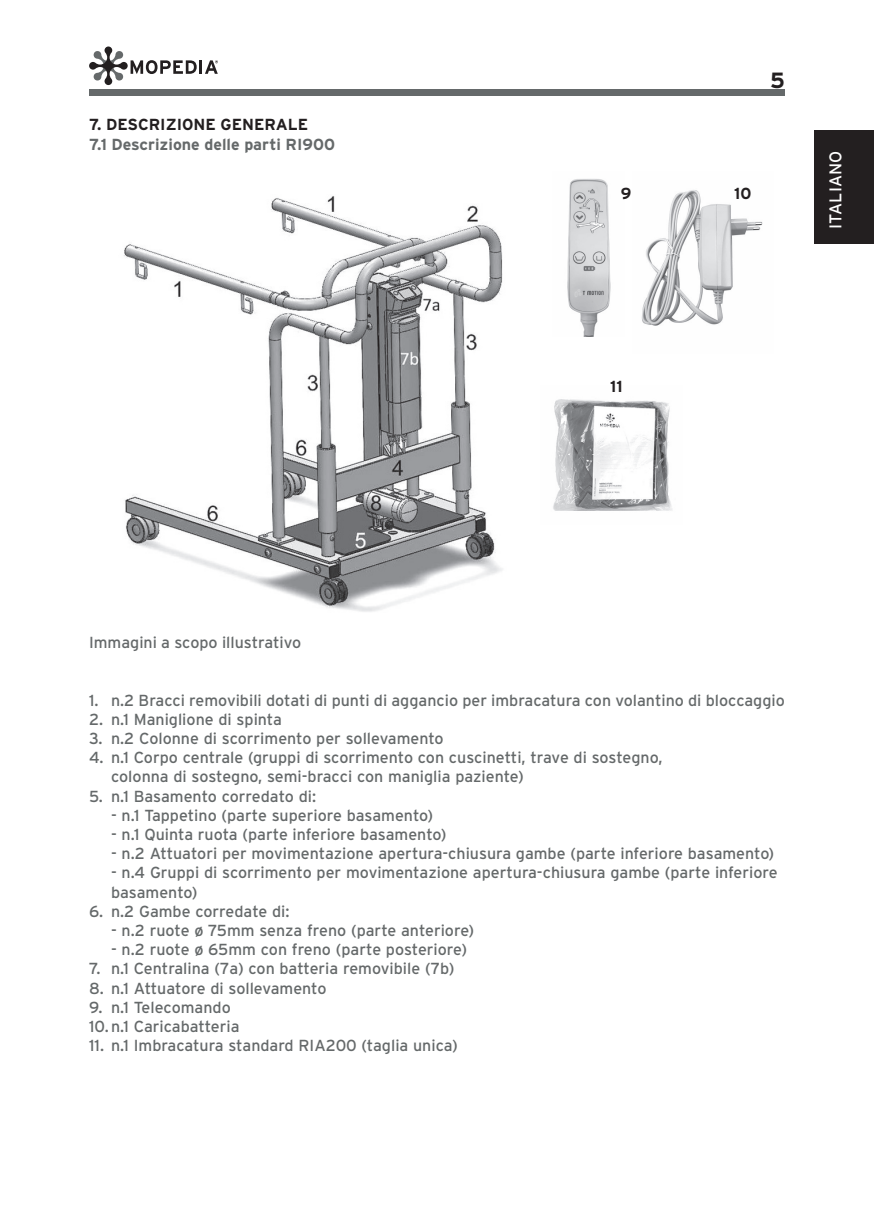
<style>
.page{position:relative;width:874px;height:1225px;background:#fff}
.page>*{position:absolute;margin:0;border:0;box-sizing:border-box;transform-origin:0 0}
.t1{font:700 22px "Interstate";color:#231f20}
.t2{font:17px "Interstate";letter-spacing:.005em;color:#fff}
.t3{font:16px/19.2px "Interstate";color:#65696a}
.t4{font:700 16px "Interstate";color:#65696a}
.t5{font:700 16px "Interstate";color:#231f20}
</style>
<div class="page">
<div style="left:89px;top:89px;width:695px;height:7px;background:#65696a"></div>
<svg style="left:89px;top:46px;width:107px;height:39px"></svg>
<hr style="left:199px;top:60px;width:3px;height:14px;background:#231f20">
<svg style="left:205px;top:60px;width:13px;height:14px"></svg>
<div style="left:813px;top:130px;width:60px;height:114px;background:#231f20"></div>
<img style="left:124px;top:196px;width:379px;height:416px">
<img style="left:567px;top:179px;width:44px;height:158px">
<img style="left:553px;top:399px;width:119px;height:112px">
<img style="left:641px;top:190px;width:122px;height:136px">
<p class="t5" style="left:89px;top:116px;width:220px">7. DESCRIZIONE GENERALE</p>
<p class="t4" style="left:89px;top:135px;width:247px">7.1 Descrizione delle parti RI900</p>
<h1 class="t1" style="left:769px;top:68px;width:16px">5</h1>
<p class="t5" style="left:620px;top:185px;width:12px">9</p>
<p class="t5" style="left:734px;top:185px;width:19px">10</p>
<p class="t2" style="left:825px;top:229px;width:79px;rotate:-90deg">ITALIANO</p>
<p class="t5" style="left:610px;top:377px;width:14px">11</p>
<p class="t3" style="left:89px;top:632px;width:214px">Immagini a scopo illustrativo</p>
<p class="t3" style="left:89px;top:690px;width:697px">1. n.2 Bracci removibili dotati di punti di aggancio per imbracatura con volantino di bloccaggio</p>
<p class="t3" style="left:89px;top:709px;width:194px">2. n.1 Maniglione di spinta</p>
<p class="t3" style="left:89px;top:728px;width:356px">3. n.2 Colonne di scorrimento per sollevamento</p>
<p class="t3" style="left:111px;top:748px;width:552px;text-indent:-22px">4. n.1 Corpo centrale (gruppi di scorrimento con cuscinetti, trave di sostegno, colonna di sostegno, semi-bracci con maniglia paziente)</p>
<p class="t3" style="left:89px;top:786px;width:228px">5. n.1 Basamento corredato di:</p>
<p class="t3" style="left:111px;top:805px;width:323px">- n.1 Tappetino (parte superiore basamento)</p>
<p class="t3" style="left:111px;top:824px;width:337px">- n.1 Quinta ruota (parte inferiore basamento)</p>
<p class="t3" style="left:111px;top:844px;width:664px">- n.2 Attuatori per movimentazione apertura-chiusura gambe (parte inferiore basamento)</p>
<p class="t3" style="left:111px;top:863px;width:667px">- n.4 Gruppi di scorrimento per movimentazione apertura-chiusura gambe (parte inferiore basamento)</p>
<p class="t3" style="left:89px;top:901px;width:202px">6. n.2 Gambe corredate di:</p>
<p class="t3" style="left:111px;top:920px;width:364px">- n.2 ruote ø 75mm senza freno (parte anteriore)</p>
<p class="t3" style="left:111px;top:940px;width:357px">- n.2 ruote ø 65mm con freno (parte posteriore)</p>
<p class="t3" style="left:89px;top:959px;width:366px">7. n.1 Centralina (7a) con batteria removibile (7b)</p>
<p class="t3" style="left:89px;top:978px;width:239px">8. n.1 Attuatore di sollevamento</p>
<p class="t3" style="left:89px;top:997px;width:152px">9. n.1 Telecomando<br>10.n.1 Caricabatteria</p>
<p class="t3" style="left:89px;top:1036px;width:370px">11. n.1 Imbracatura standard RIA200 (taglia unica)</p>
</div>
